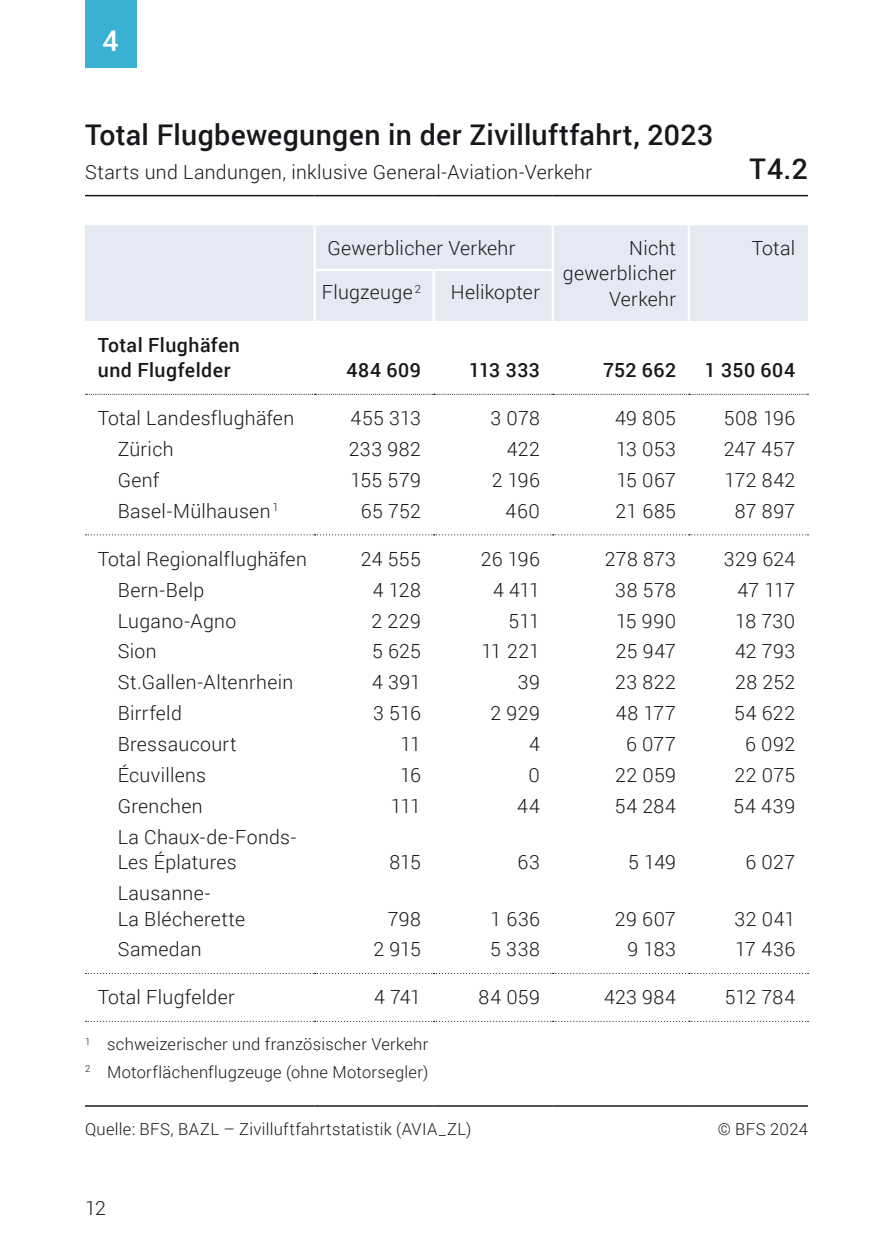
<style>
.page{position:relative;width:893px;height:1259px;background:#fff}
.page>*{position:absolute;margin:0;border:0;box-sizing:border-box;transform-origin:0 0}
.TAB_Titel{font:500 28.5px "Roboto";letter-spacing:.01em;color:#1a171c}
.TAB_Untertitel{font:500 28.5px "Roboto";color:#1a171c}
.t1{font:500 28.5px "Roboto";color:#fff}
.TAB_Grundtext_TAB_Kopf{font:300 19.5px/25.5px "Roboto";letter-spacing:.015em;color:#1a171c}
.TAB_Untertitel-2{font:300 19.5px "Roboto";letter-spacing:.015em;color:#1a171c}
.TAB_Grundtext_TAB_Kopf-2{font:500 19.5px/25.5px "Roboto";letter-spacing:.025em;color:#1a171c}
.TAB_Fusszeile{font:300 16.5px "Roboto";letter-spacing:.02em;color:#1a171c}
</style>
<div class="page">
<div style="left:85px;top:0;width:51px;height:68px;background:#3ab1d2"></div>
<div style="left:85px;top:225px;width:723px;height:96px;background:#e4e9f4"></div>
<hr style="left:433px;top:271px;width:2px;height:50px;background:#fff">
<hr style="left:314px;top:225px;width:2px;height:44px;background:#fff">
<hr style="left:314px;top:271px;width:2px;height:50px;background:#fff">
<hr style="left:552px;top:225px;width:2px;height:44px;background:#fff">
<hr style="left:552px;top:271px;width:2px;height:50px;background:#fff">
<hr style="left:688px;top:225px;width:2px;height:45px;background:#fff">
<hr style="left:688px;top:270px;width:2px;height:51px;background:#fff">
<hr style="left:314px;top:269px;width:120px;height:2px;background:#fff">
<hr style="left:434px;top:269px;width:120px;height:2px;background:#fff">
<hr style="left:85px;top:195px;width:230px;height:1px;background:#1a171c">
<hr style="left:315px;top:195px;width:119px;height:1px;background:#1a171c">
<hr style="left:434px;top:195px;width:119px;height:1px;background:#1a171c">
<hr style="left:553px;top:195px;width:136px;height:1px;background:#1a171c">
<hr style="left:689px;top:195px;width:119px;height:1px;background:#1a171c">
<svg style="left:85px;top:1021px;width:723px;height:1px"></svg>
<hr style="left:85px;top:1105px;width:230px;height:1px;background:#1a171c">
<hr style="left:315px;top:1105px;width:119px;height:1px;background:#1a171c">
<hr style="left:434px;top:1105px;width:119px;height:1px;background:#1a171c">
<hr style="left:553px;top:1105px;width:136px;height:1px;background:#1a171c">
<hr style="left:689px;top:1105px;width:119px;height:1px;background:#1a171c">
<svg style="left:85px;top:394px;width:723px;height:1px"></svg>
<svg style="left:85px;top:534px;width:723px;height:1px"></svg>
<svg style="left:85px;top:973px;width:723px;height:1px"></svg>
<h1 class="t1" style="left:102px;top:21px;width:18px">4</h1>
<p class="TAB_Titel" style="left:85px;top:114px;width:630px">Total Flugbewegungen in der Zivilluftfahrt, 2023</p>
<p class="TAB_Untertitel-2" style="left:85px;top:158px;width:508px">Starts und Landungen, inklusive General-Aviation-Verkehr</p>
<p class="TAB_Untertitel" style="left:750px;top:148px;width:60px">T4.2</p>
<p class="TAB_Grundtext_TAB_Kopf-2" style="left:98px;top:331px;width:144px">Total Flughäfen und Flugfelder</p>
<p class="TAB_Grundtext_TAB_Kopf" style="left:327px;top:234px;width:190px">Gewerblicher Verkehr</p>
<p class="TAB_Grundtext_TAB_Kopf" style="left:563px;top:234px;width:115px;text-align:right">Nicht gewerblicher<br>Verkehr</p>
<p class="TAB_Grundtext_TAB_Kopf" style="left:752px;top:234px;width:45px">Total</p>
<p class="TAB_Grundtext_TAB_Kopf" style="left:322px;top:279px;width:101px">Flugzeuge <sup>2</sup></p>
<p class="TAB_Grundtext_TAB_Kopf" style="left:451px;top:279px;width:91px">Helikopter</p>
<p class="TAB_Grundtext_TAB_Kopf-2" style="left:346px;top:357px;width:76px">484 609</p>
<p class="TAB_Grundtext_TAB_Kopf-2" style="left:469px;top:357px;width:72px">113 333</p>
<p class="TAB_Grundtext_TAB_Kopf-2" style="left:603px;top:357px;width:75px">752 662</p>
<p class="TAB_Grundtext_TAB_Kopf-2" style="left:705px;top:357px;width:92px">1 350 604</p>
<p class="TAB_Grundtext_TAB_Kopf" style="left:98px;top:405px;width:198px">Total Landesflughäfen</p>
<p class="TAB_Grundtext_TAB_Kopf" style="left:351px;top:405px;width:72px">455 313</p>
<p class="TAB_Grundtext_TAB_Kopf" style="left:491px;top:405px;width:51px">3 078</p>
<p class="TAB_Grundtext_TAB_Kopf" style="left:615px;top:405px;width:62px">49 805</p>
<p class="TAB_Grundtext_TAB_Kopf" style="left:724px;top:405px;width:73px">508 196</p>
<p class="TAB_Grundtext_TAB_Kopf" style="left:118px;top:436px;width:58px">Zürich</p>
<p class="TAB_Grundtext_TAB_Kopf" style="left:349px;top:436px;width:74px">233 982</p>
<p class="TAB_Grundtext_TAB_Kopf" style="left:507px;top:436px;width:35px">422</p>
<p class="TAB_Grundtext_TAB_Kopf" style="left:616px;top:436px;width:61px">13 053</p>
<p class="TAB_Grundtext_TAB_Kopf" style="left:724px;top:436px;width:73px">247 457</p>
<p class="TAB_Grundtext_TAB_Kopf" style="left:118px;top:466px;width:43px">Genf</p>
<p class="TAB_Grundtext_TAB_Kopf" style="left:351px;top:466px;width:72px">155 579</p>
<p class="TAB_Grundtext_TAB_Kopf" style="left:492px;top:466px;width:50px">2 196</p>
<p class="TAB_Grundtext_TAB_Kopf" style="left:616px;top:466px;width:61px">15 067</p>
<p class="TAB_Grundtext_TAB_Kopf" style="left:725px;top:466px;width:72px">172 842</p>
<p class="TAB_Grundtext_TAB_Kopf" style="left:118px;top:497px;width:163px">Basel-Mülhausen <sup>1</sup></p>
<p class="TAB_Grundtext_TAB_Kopf" style="left:361px;top:497px;width:61px">65 752</p>
<p class="TAB_Grundtext_TAB_Kopf" style="left:506px;top:497px;width:36px">460</p>
<p class="TAB_Grundtext_TAB_Kopf" style="left:616px;top:497px;width:62px">21 685</p>
<p class="TAB_Grundtext_TAB_Kopf" style="left:735px;top:497px;width:62px">87 897</p>
<p class="TAB_Grundtext_TAB_Kopf" style="left:98px;top:545px;width:211px">Total Regionalflughäfen</p>
<p class="TAB_Grundtext_TAB_Kopf" style="left:361px;top:545px;width:62px">24 555</p>
<p class="TAB_Grundtext_TAB_Kopf" style="left:481px;top:545px;width:61px">26 196</p>
<p class="TAB_Grundtext_TAB_Kopf" style="left:605px;top:545px;width:73px">278 873</p>
<p class="TAB_Grundtext_TAB_Kopf" style="left:724px;top:545px;width:73px">329 624</p>
<p class="TAB_Grundtext_TAB_Kopf" style="left:118px;top:576px;width:88px">Bern-Belp</p>
<p class="TAB_Grundtext_TAB_Kopf" style="left:373px;top:576px;width:49px">4 128</p>
<p class="TAB_Grundtext_TAB_Kopf" style="left:493px;top:576px;width:48px">4 411</p>
<p class="TAB_Grundtext_TAB_Kopf" style="left:615px;top:576px;width:62px">38 578</p>
<p class="TAB_Grundtext_TAB_Kopf" style="left:738px;top:576px;width:59px">47 117</p>
<p class="TAB_Grundtext_TAB_Kopf" style="left:118px;top:607px;width:120px">Lugano-Agno</p>
<p class="TAB_Grundtext_TAB_Kopf" style="left:371px;top:607px;width:51px">2 229</p>
<p class="TAB_Grundtext_TAB_Kopf" style="left:509px;top:607px;width:33px">511</p>
<p class="TAB_Grundtext_TAB_Kopf" style="left:616px;top:607px;width:62px">15 990</p>
<p class="TAB_Grundtext_TAB_Kopf" style="left:735px;top:607px;width:61px">18 730</p>
<p class="TAB_Grundtext_TAB_Kopf" style="left:118px;top:638px;width:41px">Sion</p>
<p class="TAB_Grundtext_TAB_Kopf" style="left:372px;top:638px;width:50px">5 625</p>
<p class="TAB_Grundtext_TAB_Kopf" style="left:481px;top:638px;width:60px">11 221</p>
<p class="TAB_Grundtext_TAB_Kopf" style="left:616px;top:638px;width:62px">25 947</p>
<p class="TAB_Grundtext_TAB_Kopf" style="left:735px;top:638px;width:62px">42 793</p>
<p class="TAB_Grundtext_TAB_Kopf" style="left:118px;top:669px;width:177px">St.Gallen-Altenrhein</p>
<p class="TAB_Grundtext_TAB_Kopf" style="left:372px;top:669px;width:50px">4 391</p>
<p class="TAB_Grundtext_TAB_Kopf" style="left:518px;top:669px;width:24px">39</p>
<p class="TAB_Grundtext_TAB_Kopf" style="left:615px;top:669px;width:62px">23 822</p>
<p class="TAB_Grundtext_TAB_Kopf" style="left:735px;top:669px;width:61px">28 252</p>
<p class="TAB_Grundtext_TAB_Kopf" style="left:118px;top:700px;width:66px">Birrfeld</p>
<p class="TAB_Grundtext_TAB_Kopf" style="left:373px;top:700px;width:49px">3 516</p>
<p class="TAB_Grundtext_TAB_Kopf" style="left:490px;top:700px;width:51px">2 929</p>
<p class="TAB_Grundtext_TAB_Kopf" style="left:616px;top:700px;width:62px">48 177</p>
<p class="TAB_Grundtext_TAB_Kopf" style="left:734px;top:700px;width:62px">54 622</p>
<p class="TAB_Grundtext_TAB_Kopf" style="left:118px;top:730px;width:121px">Bressaucourt</p>
<p class="TAB_Grundtext_TAB_Kopf" style="left:400px;top:730px;width:22px">11</p>
<p class="TAB_Grundtext_TAB_Kopf" style="left:529px;top:730px;width:12px">4</p>
<p class="TAB_Grundtext_TAB_Kopf" style="left:626px;top:730px;width:51px">6 077</p>
<p class="TAB_Grundtext_TAB_Kopf" style="left:745px;top:730px;width:52px">6 092</p>
<p class="TAB_Grundtext_TAB_Kopf" style="left:118px;top:761px;width:90px">Écuvillens</p>
<p class="TAB_Grundtext_TAB_Kopf" style="left:400px;top:761px;width:22px">16</p>
<p class="TAB_Grundtext_TAB_Kopf" style="left:529px;top:761px;width:13px">0</p>
<p class="TAB_Grundtext_TAB_Kopf" style="left:615px;top:761px;width:63px">22 059</p>
<p class="TAB_Grundtext_TAB_Kopf" style="left:734px;top:761px;width:62px">22 075</p>
<p class="TAB_Grundtext_TAB_Kopf" style="left:118px;top:792px;width:87px">Grenchen</p>
<p class="TAB_Grundtext_TAB_Kopf" style="left:391px;top:792px;width:32px">111</p>
<p class="TAB_Grundtext_TAB_Kopf" style="left:517px;top:792px;width:24px">44</p>
<p class="TAB_Grundtext_TAB_Kopf" style="left:615px;top:792px;width:63px">54 284</p>
<p class="TAB_Grundtext_TAB_Kopf" style="left:733px;top:792px;width:63px">54 439</p>
<p class="TAB_Grundtext_TAB_Kopf" style="left:118px;top:823px;width:180px">La Chaux-de-Fonds-<br>Les Éplatures</p>
<p class="TAB_Grundtext_TAB_Kopf" style="left:389px;top:849px;width:33px">815</p>
<p class="TAB_Grundtext_TAB_Kopf" style="left:518px;top:849px;width:24px">63</p>
<p class="TAB_Grundtext_TAB_Kopf" style="left:628px;top:849px;width:49px">5 149</p>
<p class="TAB_Grundtext_TAB_Kopf" style="left:745px;top:849px;width:51px">6 027</p>
<p class="TAB_Grundtext_TAB_Kopf" style="left:118px;top:879px;width:129px">Lausanne-<br>La Blécherette</p>
<p class="TAB_Grundtext_TAB_Kopf" style="left:388px;top:905px;width:35px">798</p>
<p class="TAB_Grundtext_TAB_Kopf" style="left:490px;top:905px;width:51px">1 636</p>
<p class="TAB_Grundtext_TAB_Kopf" style="left:615px;top:905px;width:63px">29 607</p>
<p class="TAB_Grundtext_TAB_Kopf" style="left:734px;top:905px;width:62px">32 041</p>
<p class="TAB_Grundtext_TAB_Kopf" style="left:118px;top:936px;width:86px">Samedan</p>
<p class="TAB_Grundtext_TAB_Kopf" style="left:374px;top:936px;width:49px">2 915</p>
<p class="TAB_Grundtext_TAB_Kopf" style="left:490px;top:936px;width:51px">5 338</p>
<p class="TAB_Grundtext_TAB_Kopf" style="left:628px;top:936px;width:50px">9 183</p>
<p class="TAB_Grundtext_TAB_Kopf" style="left:735px;top:936px;width:61px">17 436</p>
<p class="TAB_Grundtext_TAB_Kopf" style="left:98px;top:984px;width:139px">Total Flugfelder</p>
<p class="TAB_Grundtext_TAB_Kopf" style="left:374px;top:984px;width:48px">4 741</p>
<p class="TAB_Grundtext_TAB_Kopf" style="left:479px;top:984px;width:63px">84 059</p>
<p class="TAB_Grundtext_TAB_Kopf" style="left:604px;top:984px;width:73px">423 984</p>
<p class="TAB_Grundtext_TAB_Kopf" style="left:725px;top:984px;width:72px">512 784</p>
<p class="TAB_Fusszeile" style="left:85px;top:1032px;width:345px"><sup>1</sup> schweizerischer und französischer Verkehr</p>
<p class="TAB_Fusszeile" style="left:85px;top:1060px;width:345px"><sup>2</sup> Motorflächenflugzeuge (ohne Motorsegler)</p>
<p class="TAB_Fusszeile" style="left:85px;top:1117px;width:388px">Quelle: BFS, BAZL – Zivilluftfahrtstatistik (AVIA_ZL)</p>
<p class="TAB_Fusszeile" style="left:718px;top:1117px;width:92px">© BFS 2024</p>
<p class="TAB_Untertitel-2" style="left:85px;top:1194px;width:22px">12</p>
</div>
